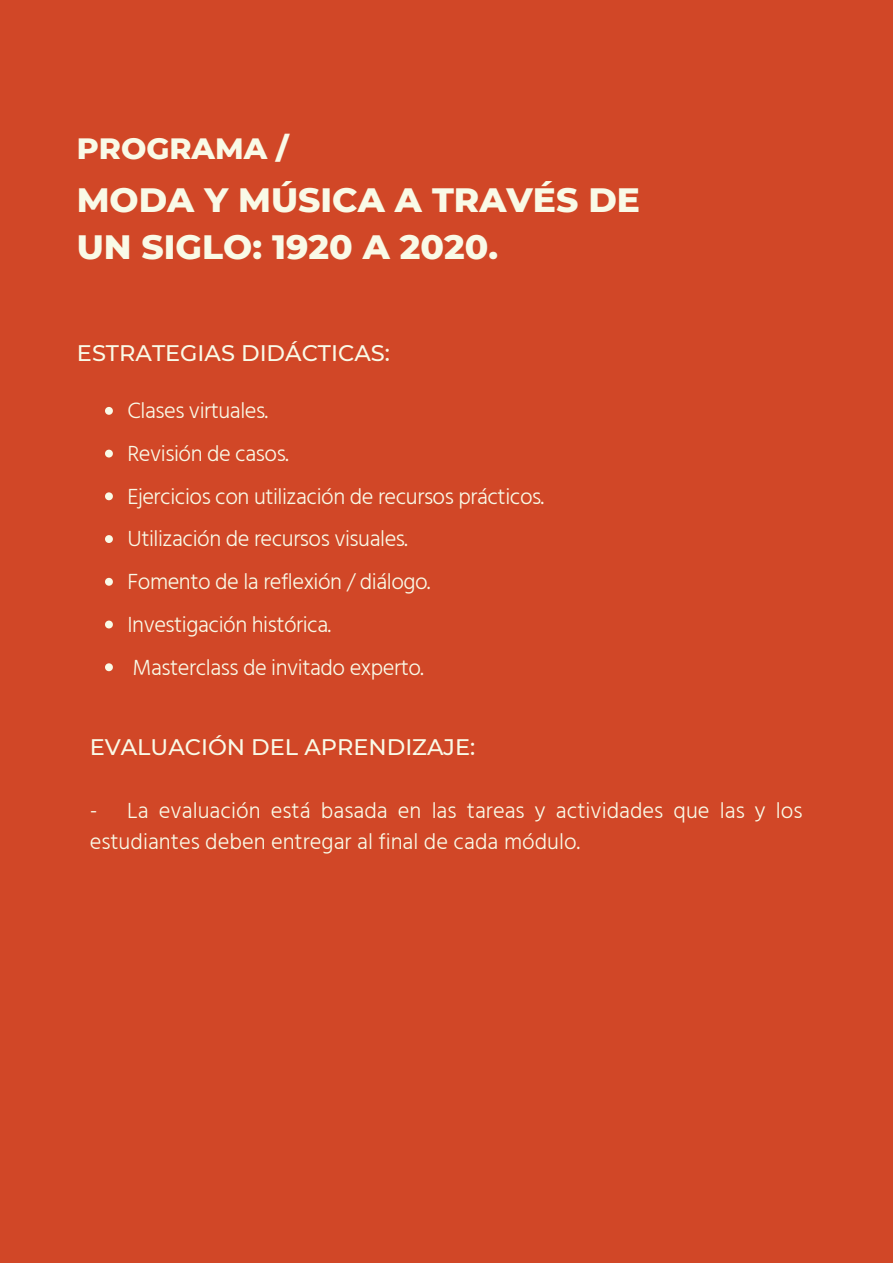
<style>
.page{position:relative;width:893px;height:1264px;background:#fff}
.page>*{position:absolute;margin:0;border:0;box-sizing:border-box;transform-origin:0 0}
.t1{font:800 34.5px/47.2px "Montserrat";color:#f9fae7}
.t2{font:800 30px "Montserrat";color:#f9fae7}
.t3{font:300 22.5px "Hind Madurai";letter-spacing:-.02em;color:#f9fae7}
.t4{font:300 22.5px/31.5px "Hind Madurai";color:#f9fae7}
.t5{font:500 22.5px "Montserrat";color:#f9fae7}
</style>
<div class="page">
<div style="left:0;top:0;width:892px;height:1262px;background:#d14727"></div>
<svg style="left:105px;top:407px;width:8px;height:8px"></svg>
<svg style="left:105px;top:449px;width:8px;height:8px"></svg>
<svg style="left:105px;top:492px;width:8px;height:8px"></svg>
<svg style="left:105px;top:535px;width:8px;height:8px"></svg>
<svg style="left:105px;top:578px;width:8px;height:7px"></svg>
<svg style="left:105px;top:620px;width:8px;height:8px"></svg>
<svg style="left:105px;top:663px;width:8px;height:8px"></svg>
<p class="t2" style="left:77px;top:130px;width:213px">PROGRAMA /</p>
<p class="t1" style="left:77px;top:176px;width:565px">MODA Y MÚSICA A TRAVÉS DE<br>UN SIGLO: 1920 A 2020.</p>
<p class="t5" style="left:77px;top:339px;width:314px">ESTRATEGIAS DIDÁCTICAS:</p>
<p class="t3" style="left:127px;top:396px;width:142px">Clases virtuales.</p>
<p class="t3" style="left:127px;top:439px;width:162px">Revisión de casos.</p>
<p class="t3" style="left:127px;top:481px;width:418px">Ejercicios con utilización de recursos prácticos.</p>
<p class="t3" style="left:127px;top:524px;width:282px">Utilización de recursos visuales.</p>
<p class="t3" style="left:127px;top:567px;width:304px">Fomento de la reflexión / diálogo.</p>
<p class="t3" style="left:127px;top:609px;width:205px">Investigación histórica.</p>
<p class="t3" style="left:132px;top:652px;width:293px">Masterclass de invitado experto.</p>
<p class="t5" style="left:90px;top:733px;width:387px">EVALUACIÓN DEL APRENDIZAJE:</p>
<p class="t4" style="left:90px;top:795px;width:714px">- La evaluación está basada en las tareas y actividades que las y los estudiantes deben entregar al final de cada módulo.</p>
</div>
